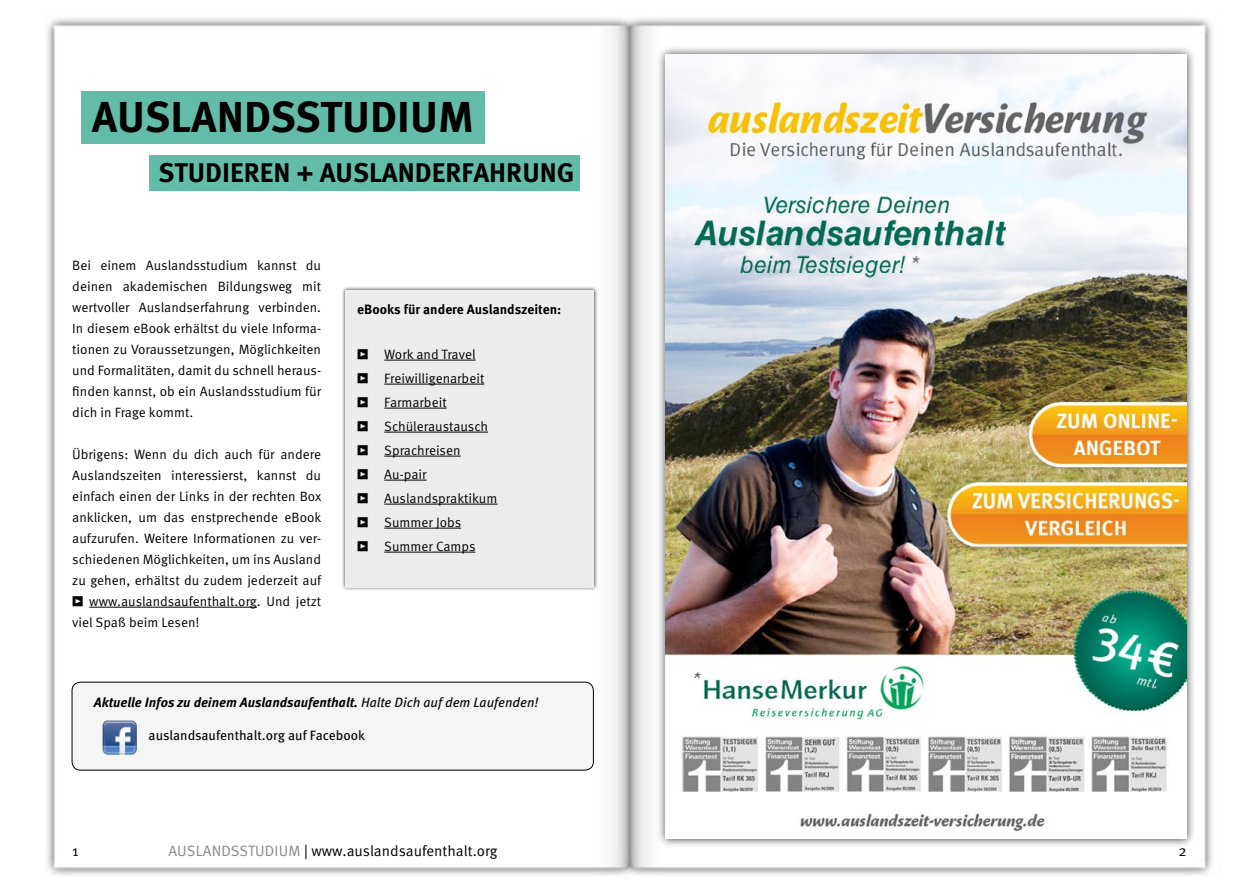
<style>
.page{position:relative;width:1259px;height:893px;background:#fff}
.page>*{position:absolute;margin:0;border:0;box-sizing:border-box;transform-origin:0 0}
.t1{font:700 43.2px "Meta Pro";color:#000}
.t2{font:700 27px "Meta Pro";color:#000}
.t3{font:15px "Meta Pro";color:#000}
.t4{font:13.5px/21px "Meta Pro";color:#000;text-align:justify}
.t5{font:italic 700 13.5px "Meta Pro";color:#000}
.t6{font:13.5px "Meta Pro";color:#000}
.t7{font:700 13.5px "Meta Pro";color:#000}
.s1{font-weight:400}
.s2{color:#87888a}
</style>
<div class="page">
<img style="left:47px;top:18px;width:1165px;height:858px">
<hr style="left:89px;top:607px;width:168px;height:1px;background:#000">
<div style="left:82px;top:91px;width:403px;height:53px;background:#62bca7"></div>
<div style="left:150px;top:155px;width:430px;height:36px;background:#62bca7"></div>
<div style="left:72px;top:682px;width:521px;height:88px;background:#f5f5f5;border-radius:9px"></div>
<div style="left:72px;top:682px;width:522px;height:88px;border:1px solid #000;border-radius:9px"></div>
<img style="left:103px;top:721px;width:34px;height:34px">
<div style="left:342px;top:286px;width:256px;height:305px;background:#000;opacity:.75"></div>
<div style="left:345px;top:290px;width:249px;height:297px;background:#ececec"></div>
<hr style="left:384px;top:360px;width:91px;height:1px;background:#000">
<hr style="left:384px;top:384px;width:100px;height:1px;background:#000">
<hr style="left:384px;top:408px;width:62px;height:1px;background:#000">
<hr style="left:384px;top:432px;width:104px;height:1px;background:#000">
<hr style="left:384px;top:456px;width:77px;height:1px;background:#000">
<hr style="left:384px;top:480px;width:42px;height:1px;background:#000">
<hr style="left:384px;top:504px;width:113px;height:1px;background:#000">
<hr style="left:384px;top:528px;width:77px;height:1px;background:#000">
<hr style="left:384px;top:552px;width:91px;height:1px;background:#000">
<div style="left:656px;top:45px;width:539px;height:803px;background:#000;opacity:.75"></div>
<img style="left:665px;top:54px;width:521px;height:785px">
<h1 class="t1" style="left:92px;top:89px;width:383px">AUSLANDSSTUDIUM</h1>
<h2 class="t2" style="left:159px;top:155px;width:417px">STUDIEREN + AUSLANDERFAHRUNG</h2>
<p class="t4" style="left:72px;top:255px;width:250px">Bei einem Auslandsstudium kannst du deinen akademischen Bildungsweg mit wertvoller Auslandserfahrung verbinden.<br>I n diesem eBook erhältst du viele I nforma&shy;tionen zu Voraussetzungen, Möglichkeiten und Formalitäten, damit du schnell heraus&shy;finden kannst, ob ein Auslandsstudium für dich in Frage kommt.</p>
<p class="t4" style="left:72px;top:444px;width:251px">Übrigens: Wenn du dich auch für andere Auslandszeiten interessierst, kannst du einfach einen der Links in der rechten Box anklicken, um das enstprechende eBook aufzurufen. Weitere I nformationen zu ver&shy;schiedenen Möglichkeiten, um ins Ausland zu gehen, erhältst du zudem jederzeit auf</p>
<p class="t4" style="left:72px;top:591px;width:250px">• www.auslandsaufenthalt.org. U nd jetzt viel Spaß beim Lesen!</p>
<p class="t7" style="left:357px;top:300px;width:205px">eBooks für andere Auslandszeiten:</p>
<p class="t4" style="left:357px;top:344px;width:120px">• Work and Travel</p>
<p class="t4" style="left:357px;top:368px;width:129px">• Freiwilligenarbeit</p>
<p class="t4" style="left:357px;top:392px;width:91px">• Farmarbeit</p>
<p class="t4" style="left:357px;top:416px;width:132px">• Schüleraustausch</p>
<p class="t4" style="left:357px;top:440px;width:105px">• Sprachreisen</p>
<p class="t4" style="left:357px;top:464px;width:71px">• Au-pair</p>
<p class="t4" style="left:357px;top:488px;width:142px">• Auslandspraktikum</p>
<p class="t4" style="left:357px;top:512px;width:105px">• Summer Jobs</p>
<p class="t4" style="left:357px;top:536px;width:120px">• Summer Camps</p>
<p class="t5" style="left:94px;top:694px;width:446px">Aktuelle Infos zu deinem Auslandsaufenthalt. <span class="s1">Halte Dich auf dem Laufenden!</span></p>
<p class="t6" style="left:149px;top:727px;width:218px">auslandsaufenthalt.org auf Facebook</p>
<p class="t3" style="left:72px;top:841px;width:8px">1</p>
<p class="t3" style="left:168px;top:841px;width:331px"><span class="s2">Auslandsstudium</span> | www.auslandsaufenthalt.org</p>
<p class="t3" style="left:1178px;top:841px;width:10px">2</p>
</div>
